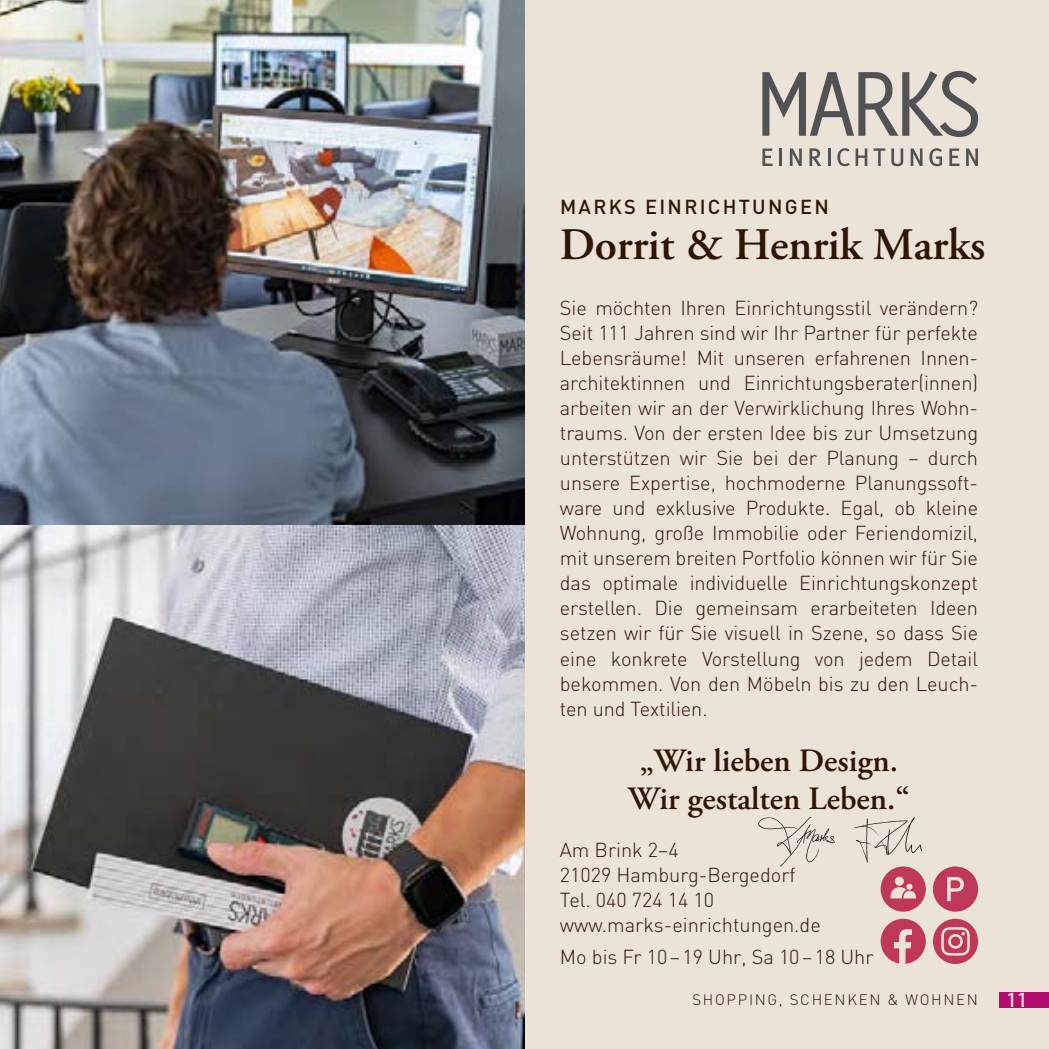
<style>
.page{position:relative;width:1049px;height:1049px;background:#ebe3d7}
.page>*{position:absolute;margin:0;border:0;box-sizing:border-box;transform-origin:0 0}
.M_Name{font:600 45px "Adobe Garamond Pro";color:#2f1506}
.t1{font:600 32.5px "Adobe Garamond Pro";color:#2f1506}
.t2{font:300 20px/25px "DIN";color:#2f1506;text-align:justify}
.Sub_ohne_Abstand{font:500 20px "DIN";letter-spacing:.115em;color:#2f1506}
.t3{font:500 20px "URWDIN";color:#ebe3d7}
.t4{font:300 15px "DIN";letter-spacing:.115em;color:#2f1506}
</style>
<div class="page">
<svg style="left:762px;top:71px;width:216px;height:66px"></svg>
<svg style="left:762px;top:149px;width:11px;height:17px"></svg>
<hr style="left:779px;top:148px;width:3px;height:18px;background:#515253">
<svg style="left:790px;top:148px;width:12px;height:18px"></svg>
<svg style="left:809px;top:148px;width:12px;height:18px"></svg>
<svg style="left:828px;top:148px;width:2px;height:18px"></svg>
<svg style="left:837px;top:148px;width:30px;height:18px"></svg>
<svg style="left:873px;top:148px;width:12px;height:18px"></svg>
<svg style="left:891px;top:148px;width:12px;height:18px"></svg>
<svg style="left:911px;top:148px;width:11px;height:18px"></svg>
<svg style="left:929px;top:148px;width:13px;height:18px"></svg>
<svg style="left:949px;top:149px;width:10px;height:17px"></svg>
<svg style="left:966px;top:148px;width:12px;height:18px"></svg>
<svg style="left:758px;top:817px;width:77px;height:49px"></svg>
<svg style="left:854px;top:817px;width:68px;height:45px"></svg>
<div style="left:881px;top:866px;width:45px;height:46px;background:#bf3859;border-radius:50%"></div>
<div style="left:895px;top:877px;width:9px;height:9px;background:#ebe3d7;border-radius:50%"></div>
<svg style="left:890px;top:884px;width:26px;height:14px"></svg>
<div style="left:881px;top:919px;width:45px;height:45px;background:#bf3859;border-radius:50%"></div>
<svg style="left:894px;top:929px;width:18px;height:35px"></svg>
<div style="left:933px;top:919px;width:45px;height:45px;background:#bf3859;border-radius:50%"></div>
<svg style="left:941px;top:927px;width:29px;height:29px"></svg>
<div style="left:933px;top:866px;width:45px;height:46px;background:#bf3859;border-radius:50%"></div>
<svg style="left:947px;top:877px;width:17px;height:24px"></svg>
<img style="left:0;top:524px;width:524px;height:525px">
<img style="left:0;top:0;width:524px;height:524px">
<div style="left:999px;top:992px;width:50px;height:15px;background:#b00d6d"></div>
<p class="Sub_ohne_Abstand" style="left:560px;top:194px;width:270px">MARKS EINRICHTUNGEN</p>
<p class="M_Name" style="left:560px;top:218px;width:427px">Dorrit &amp; Henrik Marks</p>
<p class="t2" style="left:560px;top:295px;width:420px">Sie möchten Ihren Einrichtungsstil verändern?<br>Seit 111 Jahren sind wir Ihr Partner für perfekte Lebensräume! Mit unseren erfahrenen Innen&shy;architektinnen und Einrichtungsberater(innen) arbeiten wir an der Verwirklichung Ihres Wohn&shy;traums. Von der ersten Idee bis zur Umsetzung unterstützen wir Sie bei der Planung – durch unsere Expertise, hochmoderne Planungssoft&shy;ware und exklusive Produkte. Egal, ob kleine Wohnung, große Immobilie oder Feriendomizil, mit unserem breiten Portfolio können wir für Sie das optimale individuelle Einrichtungskonzept erstellen. Die gemeinsam erarbeiteten Ideen setzen wir für Sie visuell in Szene, so dass Sie eine konkrete Vorstellung von jedem Detail bekommen. Von den Möbeln bis zu den Leuch&shy;ten und Textilien.</p>
<p class="t1" style="left:640px;top:742px;width:260px">„Wir lieben Design.</p>
<p class="t1" style="left:628px;top:779px;width:283px">Wir gestalten Leben.“</p>
<p class="t2" style="left:560px;top:837px;width:120px">Am Brink 2–4</p>
<p class="t2" style="left:560px;top:862px;width:237px">21029 Hamburg-Bergedorf</p>
<p class="t2" style="left:560px;top:887px;width:156px">Tel. 040 724 14 10</p>
<p class="t2" style="left:560px;top:912px;width:262px">www.marks-einrichtungen.de</p>
<p class="t2" style="left:560px;top:944px;width:315px">Mo bis Fr 10–19 Uhr, Sa 10–18 Uhr</p>
<p class="t4" style="left:692px;top:990px;width:287px">SHOPPING, SCHENKEN &amp; WOHNEN</p>
<p class="t3" style="left:1006px;top:986px;width:23px">11</p>
</div>
